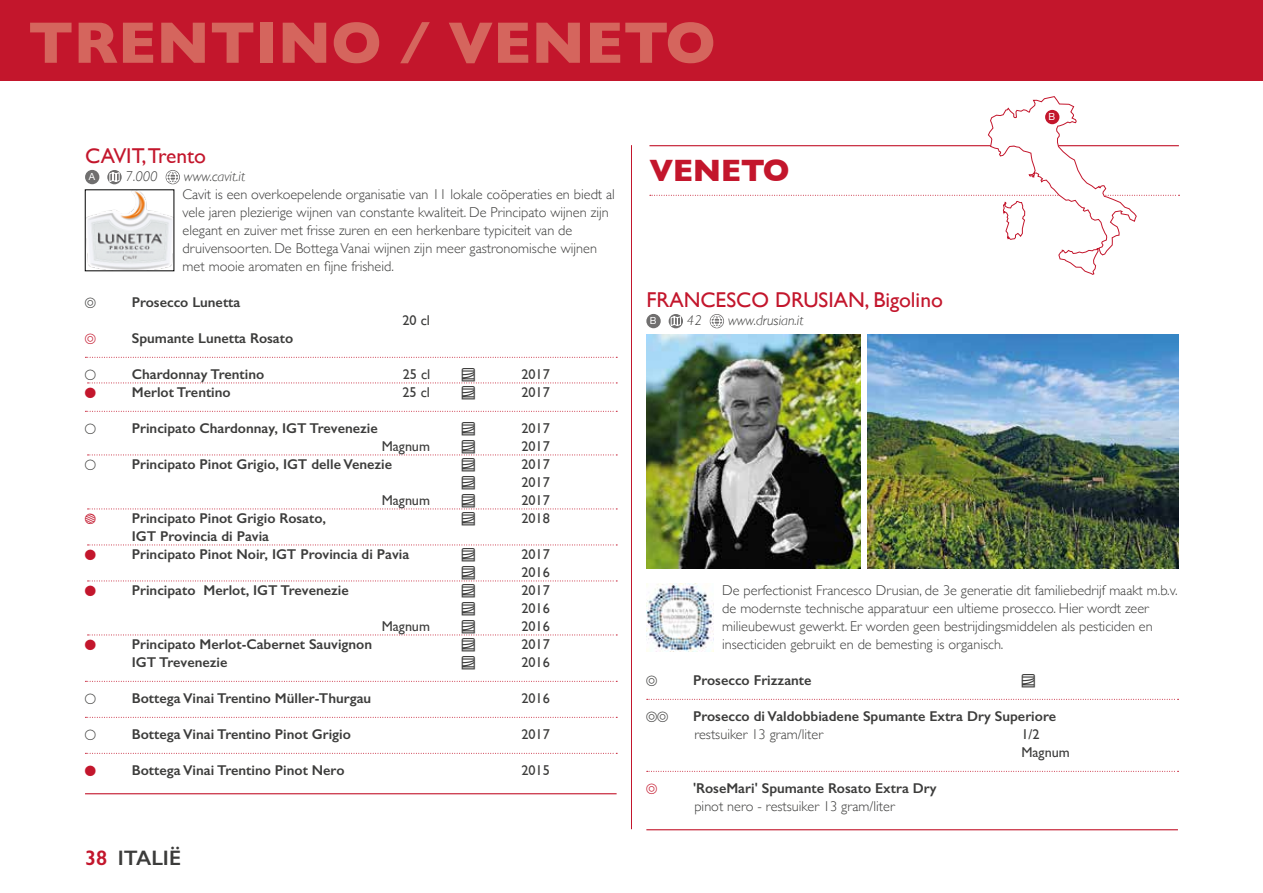
<style>
.page{position:relative;width:1263px;height:893px;background:#fff}
.page>*{position:absolute;margin:0;border:0;box-sizing:border-box;transform-origin:0 0}
.t1{font:700 59.25px "Gill Sans";color:#d5655d}
.t2{font:700 31.5px "Gill Sans";letter-spacing:-.015em;color:#c3162c}
.t3{font:21.45px "Gill Sans";color:#c3162c}
.t4{font:600 21px "Gill Sans";color:#3c3c3b}
.t5{font:300 14.25px/18px "Gill Sans";color:#3c3c3b}
.t6{font:600 14.25px "Gill Sans";color:#3c3c3b}
.t7{font:14.25px/18px "Gill Sans";color:#3c3c3b}
.t8{font:italic 300 14.25px "Gill Sans";color:#3c3c3b}
.t9{font:14.25px "Bart Ikoon";color:#3c3c3b}
.t10{font:10.5px "Bart Ikoon";color:#3c3c3b}
.t11{font:10.5px "Bart Ikoon";color:#c3162c}
.t12{font:9.75px "Helvetica Neue";color:#fff}
.s1{color:#c3162c}
</style>
<div class="page">
<hr style="left:631px;top:145px;width:1px;height:684px;background:#c3162c">
<div style="left:0;top:0;width:1263px;height:81px;background:#c3162c"></div>
<svg style="left:85px;top:357px;width:532px;height:1px"></svg>
<svg style="left:88px;top:383px;width:529px;height:1px"></svg>
<svg style="left:85px;top:411px;width:532px;height:1px"></svg>
<svg style="left:88px;top:455px;width:529px;height:1px"></svg>
<svg style="left:88px;top:509px;width:529px;height:1px"></svg>
<svg style="left:88px;top:545px;width:529px;height:1px"></svg>
<svg style="left:88px;top:581px;width:529px;height:1px"></svg>
<svg style="left:88px;top:635px;width:529px;height:1px"></svg>
<svg style="left:85px;top:681px;width:532px;height:1px"></svg>
<svg style="left:85px;top:717px;width:532px;height:1px"></svg>
<svg style="left:85px;top:753px;width:532px;height:1px"></svg>
<hr style="left:85px;top:793px;width:532px;height:1px;background:#c3162c">
<div style="left:85px;top:170px;width:14px;height:14px;background:#706f6f;border-radius:50%"></div>
<svg style="left:107px;top:170px;width:15px;height:14px"></svg>
<svg style="left:109px;top:172px;width:11px;height:10px"></svg>
<svg style="left:166px;top:170px;width:14px;height:14px"></svg>
<svg style="left:166px;top:171px;width:13px;height:13px"></svg>
<img style="left:87px;top:192px;width:85px;height:77px">
<hr style="left:649px;top:145px;width:530px;height:1px;background:#c3162c">
<svg style="left:650px;top:96px;width:529px;height:179px"></svg>
<svg style="left:647px;top:699px;width:531px;height:1px"></svg>
<svg style="left:647px;top:771px;width:531px;height:1px"></svg>
<hr style="left:646px;top:829px;width:532px;height:1px;background:#c3162c">
<div style="left:646px;top:314px;width:15px;height:14px;background:#706f6f;border-radius:50%"></div>
<svg style="left:669px;top:314px;width:14px;height:14px"></svg>
<svg style="left:671px;top:316px;width:10px;height:10px"></svg>
<svg style="left:710px;top:314px;width:14px;height:14px"></svg>
<svg style="left:710px;top:315px;width:13px;height:13px"></svg>
<img style="left:646px;top:584px;width:68px;height:68px">
<div style="left:1045px;top:110px;width:14px;height:14px;background:#c3162c;border-radius:50%"></div>
<img style="left:868px;top:334px;width:311px;height:234px">
<img style="left:646px;top:334px;width:215px;height:234px">
<h1 class="t1" style="left:28px;top:-4px;width:689px">TRENTINO / VENETO</h1>
<p class="t12" style="left:1049px;top:111px;width:8px">B</p>
<h3 class="t3" style="left:85px;top:143px;width:123px">CAVIT,Trento</h3>
<p class="t12" style="left:89px;top:171px;width:8px">A</p>
<p class="t8" style="left:126px;top:168px;width:34px">7.000</p>
<p class="t8" style="left:184px;top:168px;width:63px">www.cavit.it</p>
<p class="t5" style="left:183px;top:185px;width:434px">Cavit is een overkoepelende organisatie van 11 lokale coöperaties en biedt al vele jaren plezierige wijnen van constante kwaliteit. De Principato wijnen zijn elegant en zuiver met frisse zuren en een herkenbare typiciteit van de druivensoorten. De Bottega Vanai wijnen zijn meer gastronomische wijnen met mooie aromaten en fijne frisheid.</p>
<p class="t10" style="left:85px;top:297px;width:12px">M</p>
<p class="t6" style="left:132px;top:294px;width:110px">Prosecco Lunetta</p>
<p class="t7" style="left:402px;top:311px;width:29px">20 cl</p>
<p class="t11" style="left:85px;top:333px;width:12px">M</p>
<p class="t6" style="left:132px;top:330px;width:163px">Spumante Lunetta Rosato</p>
<p class="t10" style="left:85px;top:369px;width:12px">W</p>
<p class="t6" style="left:132px;top:366px;width:134px">Chardonnay Trentino</p>
<p class="t7" style="left:403px;top:365px;width:29px">25 cl</p>
<p class="t9" style="left:462px;top:368px;width:15px">1</p>
<p class="t7" style="left:521px;top:365px;width:30px">2017</p>
<p class="t11" style="left:85px;top:387px;width:12px">R</p>
<p class="t6" style="left:132px;top:384px;width:100px">Merlot Trentino</p>
<p class="t7" style="left:402px;top:383px;width:29px">25 cl</p>
<p class="t9" style="left:462px;top:386px;width:15px">1</p>
<p class="t7" style="left:521px;top:383px;width:30px">2017</p>
<p class="t10" style="left:85px;top:423px;width:12px">W</p>
<p class="t6" style="left:132px;top:420px;width:247px">Principato Chardonnay, IGT Trevenezie</p>
<p class="t9" style="left:462px;top:422px;width:15px">1</p>
<p class="t7" style="left:521px;top:419px;width:30px">2017</p>
<p class="t7" style="left:382px;top:437px;width:50px">Magnum</p>
<p class="t9" style="left:462px;top:440px;width:15px">1</p>
<p class="t7" style="left:521px;top:437px;width:30px">2017</p>
<p class="t10" style="left:85px;top:459px;width:12px">W</p>
<p class="t6" style="left:132px;top:456px;width:262px">Principato Pinot Grigio, IGT delle Venezie</p>
<p class="t9" style="left:462px;top:458px;width:15px">1</p>
<p class="t7" style="left:521px;top:455px;width:30px">2017</p>
<p class="t9" style="left:462px;top:476px;width:15px">1</p>
<p class="t7" style="left:521px;top:473px;width:30px">2017</p>
<p class="t7" style="left:382px;top:491px;width:50px">Magnum</p>
<p class="t9" style="left:462px;top:494px;width:15px">1</p>
<p class="t7" style="left:521px;top:491px;width:30px">2017</p>
<p class="t11" style="left:85px;top:513px;width:12px">P</p>
<p class="t6" style="left:132px;top:510px;width:196px">Principato Pinot Grigio Rosato,</p>
<p class="t9" style="left:462px;top:512px;width:15px">1</p>
<p class="t7" style="left:521px;top:509px;width:30px">2018</p>
<p class="t6" style="left:132px;top:528px;width:139px">IGT Provincia di Pavia</p>
<p class="t11" style="left:85px;top:549px;width:12px">R</p>
<p class="t6" style="left:132px;top:546px;width:279px">Principato Pinot Noir, IGT Provincia di Pavia</p>
<p class="t9" style="left:462px;top:548px;width:15px">1</p>
<p class="t7" style="left:521px;top:545px;width:30px">2017</p>
<p class="t9" style="left:462px;top:566px;width:15px">1</p>
<p class="t7" style="left:521px;top:563px;width:30px">2016</p>
<p class="t11" style="left:85px;top:585px;width:12px">R</p>
<p class="t6" style="left:132px;top:582px;width:218px">Principato Merlot, IGT Trevenezie</p>
<p class="t9" style="left:462px;top:584px;width:15px">1</p>
<p class="t7" style="left:521px;top:581px;width:30px">2017</p>
<p class="t9" style="left:462px;top:602px;width:15px">1</p>
<p class="t7" style="left:521px;top:599px;width:30px">2016</p>
<p class="t7" style="left:382px;top:617px;width:50px">Magnum</p>
<p class="t9" style="left:462px;top:620px;width:15px">1</p>
<p class="t7" style="left:521px;top:617px;width:30px">2016</p>
<p class="t11" style="left:85px;top:639px;width:12px">R</p>
<p class="t6" style="left:132px;top:636px;width:242px">Principato Merlot-Cabernet Sauvignon</p>
<p class="t9" style="left:462px;top:638px;width:15px">1</p>
<p class="t7" style="left:521px;top:635px;width:30px">2017</p>
<p class="t6" style="left:132px;top:654px;width:97px">IGT Trevenezie</p>
<p class="t9" style="left:462px;top:656px;width:15px">1</p>
<p class="t7" style="left:521px;top:653px;width:30px">2016</p>
<p class="t10" style="left:85px;top:693px;width:12px">W</p>
<p class="t6" style="left:132px;top:690px;width:241px">Bottega Vinai Trentino Müller-Thurgau</p>
<p class="t7" style="left:521px;top:689px;width:30px">2016</p>
<p class="t10" style="left:85px;top:729px;width:12px">W</p>
<p class="t6" style="left:132px;top:726px;width:221px">Bottega Vinai Trentino Pinot Grigio</p>
<p class="t7" style="left:521px;top:725px;width:30px">2017</p>
<p class="t11" style="left:85px;top:765px;width:12px">R</p>
<p class="t6" style="left:132px;top:762px;width:214px">Bottega Vinai Trentino Pinot Nero</p>
<p class="t7" style="left:521px;top:761px;width:30px">2015</p>
<h3 class="t4" style="left:85px;top:845px;width:97px"><span class="s1">38</span> ITALIË</h3>
<h2 class="t2" style="left:649px;top:146px;width:142px">VENETO</h2>
<h3 class="t3" style="left:646px;top:287px;width:298px">FRANCESCO DRUSIAN, Bigolino</h3>
<p class="t12" style="left:650px;top:315px;width:8px">B</p>
<p class="t8" style="left:687px;top:312px;width:16px">42</p>
<p class="t8" style="left:728px;top:312px;width:77px">www.drusian.it</p>
<p class="t5" style="left:722px;top:581px;width:457px">De perfectionist Francesco Drusian, de 3e generatie dit familiebedrijf maakt m.b.v. de modernste technische apparatuur een ultieme prosecco. Hier wordt zeer milieubewust gewerkt. Er worden geen bestrijdingsmiddelen als pesticiden en insecticiden gebruikt en de bemesting is organisch.</p>
<p class="t10" style="left:646px;top:675px;width:12px">M</p>
<p class="t6" style="left:693px;top:672px;width:120px">Prosecco Frizzante</p>
<p class="t9" style="left:1021px;top:674px;width:15px">1</p>
<p class="t10" style="left:646px;top:711px;width:23px">MM</p>
<p class="t6" style="left:693px;top:708px;width:364px">Prosecco di Valdobbiadene Spumante Extra Dry Superiore</p>
<p class="t5" style="left:694px;top:725px;width:130px">restsuiker 13 gram/liter</p>
<p class="t7" style="left:1021px;top:725px;width:50px">1/2<br>Magnum</p>
<p class="t11" style="left:646px;top:783px;width:12px">M</p>
<p class="t6" style="left:693px;top:780px;width:245px">'RoseMari' Spumante Rosato Extra Dry</p>
<p class="t5" style="left:694px;top:797px;width:202px">pinot nero - restsuiker 13 gram/liter</p>
</div>
